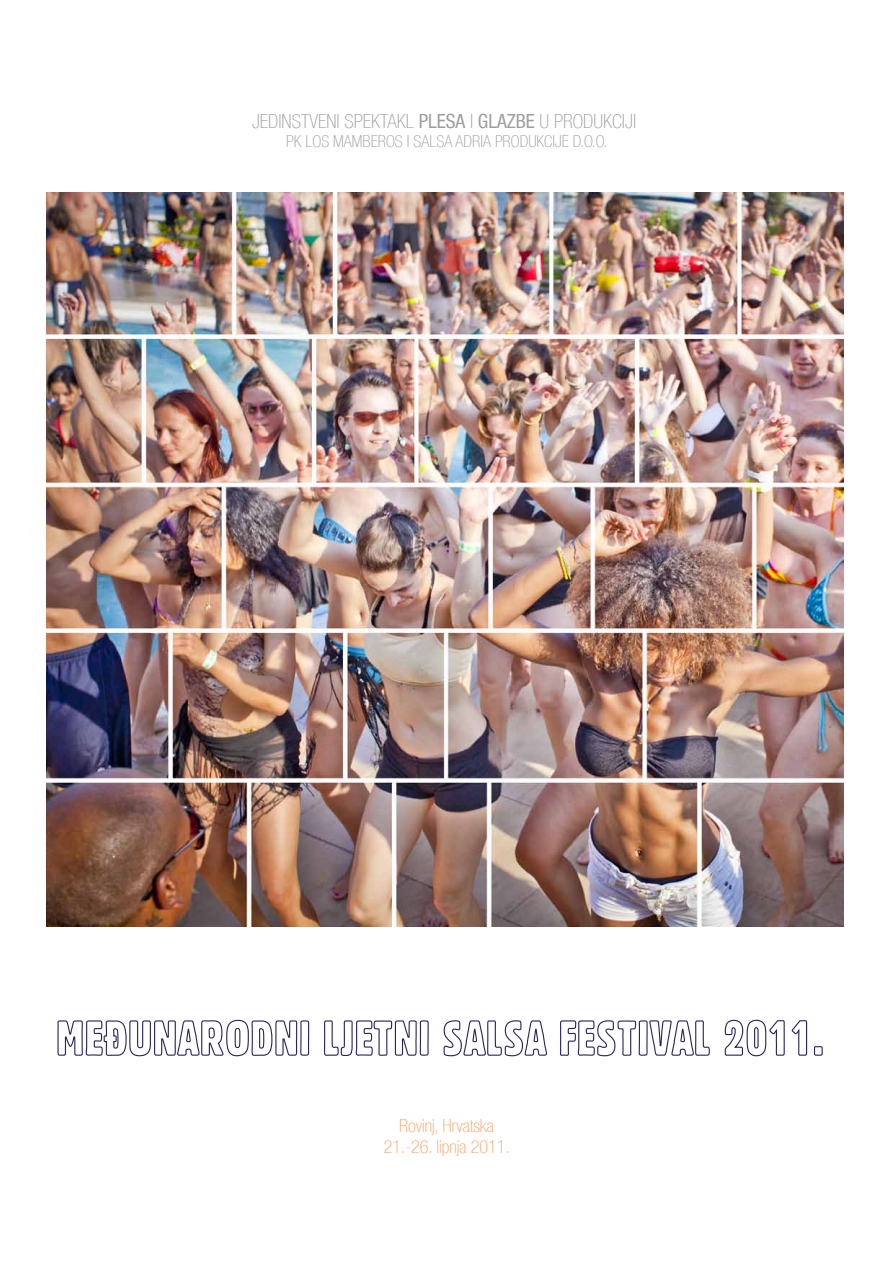
<style>
.page{position:relative;width:893px;height:1263px;background:#fff}
.page>*{position:absolute;margin:0;border:0;box-sizing:border-box;transform-origin:0 0}
.t1{font:100 condensed 19.5px "Helvetica Neue LT Com";color:#9d9d9c}
.t2{font:100 condensed 18px/21.6px "Helvetica Neue LT Com";color:#f9a161;text-align:center}
.t3{font:100 condensed 16.5px "Helvetica Neue LT Com";color:#9d9d9c}
.s1{font-weight:400}
</style>
<div class="page">
<img style="left:47px;top:192px;width:796px;height:734px">
<svg style="left:57px;top:1019px;width:253px;height:38px"></svg>
<svg style="left:324px;top:1020px;width:105px;height:36px"></svg>
<svg style="left:443px;top:1020px;width:104px;height:37px"></svg>
<svg style="left:560px;top:1020px;width:150px;height:37px"></svg>
<svg style="left:724px;top:1019px;width:99px;height:38px"></svg>
<p class="t1" style="left:252px;top:110px;width:386px">JEDINSTVENI SPEKTAKL <span class="s1">PLESA</span> I <span class="s1">GLAZBE</span> U PRODUKCIJI</p>
<p class="t3" style="left:286px;top:131px;width:323px">PK LOS MAMBEROS I SALSA ADRIA PRODUKCIJE D.O.O.</p>
<p class="t2" style="left:384px;top:1114px;width:127px">Rovinj, Hrvatska<br>21.-26. lipnja 2011.</p>
</div>
